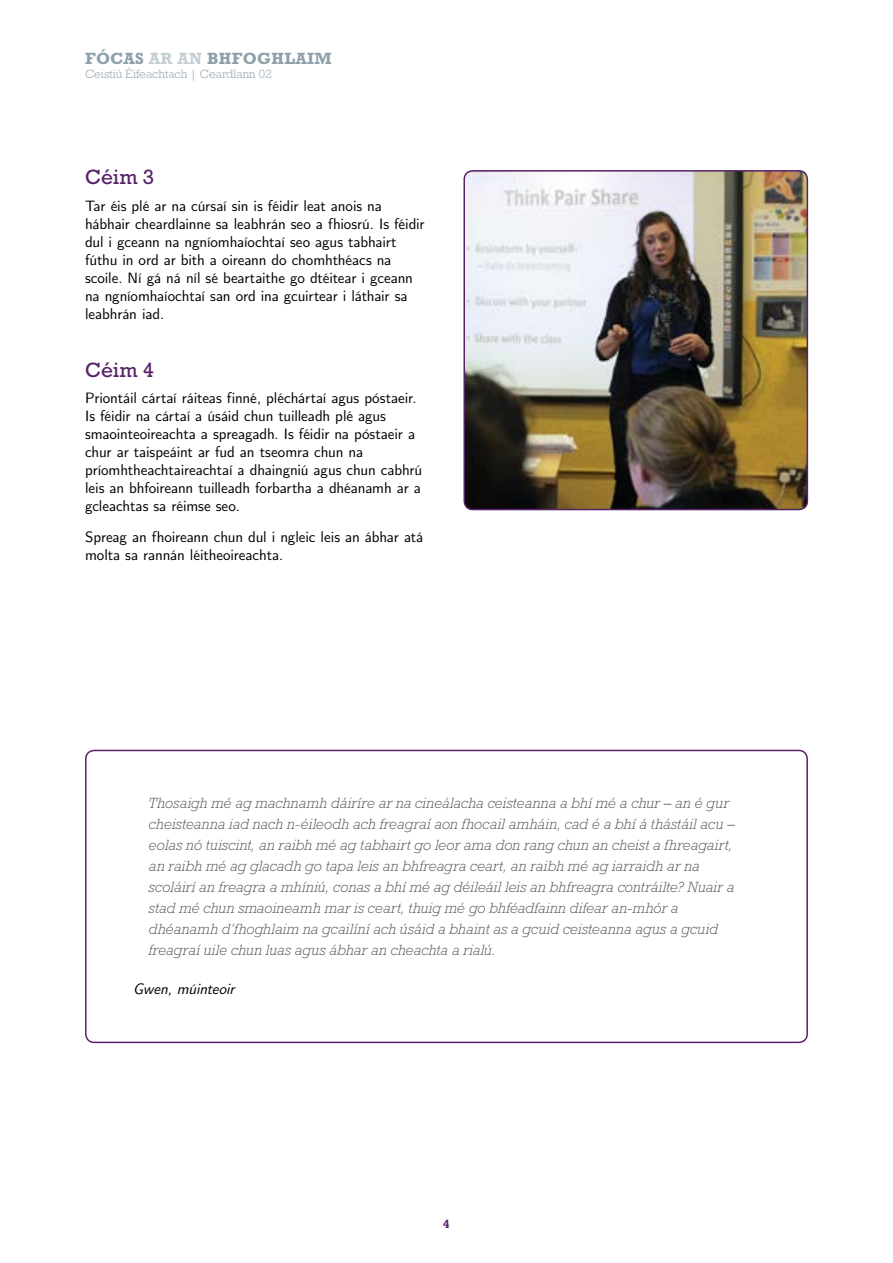
<style>
.page{position:relative;width:893px;height:1263px;background:#fff}
.page>*{position:absolute;margin:0;border:0;box-sizing:border-box;transform-origin:0 0}
.t1{font:21px "Rockwell Std";letter-spacing:.005em;color:#562268}
.t2{font:700 16.5px "Rockwell Std";letter-spacing:.02em;color:#8ea0aa}
.t3{font:15px/18px "CMU Sans Serif";letter-spacing:-.01em;color:#000}
.t4{font:italic 300 15px/21px "Rockwell Std";letter-spacing:.005em;color:#58595b}
.t5{font:italic 15px "CMU Sans Serif";letter-spacing:-.015em;color:#000}
.t6{font:300 12.15px "Rockwell Std";letter-spacing:.005em;color:#8ea0aa}
.t7{font:700 12px "Rockwell Std";color:#562268}
.s1{color:#c4cfd5}
</style>
<div class="page">
<img style="left:466px;top:171px;width:341px;height:338px">
<div style="left:463px;top:170px;width:345px;height:340px;border:2px solid #562268;border-radius:9px"></div>
<div style="left:85px;top:750px;width:723px;height:293px;border:2px solid #562268;border-radius:9px"></div>
<p class="t2" style="left:85px;top:48px;width:248px">FÓCAS <span class="s1">AR AN</span> BHFOGHLAIM</p>
<p class="t6" style="left:85px;top:67px;width:188px">Ceistiú Éifeachtach | Ceardlann 02</p>
<h1 class="t1" style="left:85px;top:165px;width:71px">Céim 3</h1>
<p class="t3" style="left:85px;top:197px;width:341px">Tar éis plé ar na cúrsaí sin is féidir leat anois na hábhair cheardlainne sa leabhrán seo a fhiosrú. Is féidir dul i gceann na ngníomhaíochtaí seo agus tabhairt fúthu in ord ar bith a oireann do chomhthéacs na scoile. Ní gá ná níl sé beartaithe go dtéitear i gceann na ngníomhaíochtaí san ord ina gcuirtear i láthair sa leabhrán iad.</p>
<h1 class="t1" style="left:85px;top:358px;width:71px">Céim 4</h1>
<p class="t3" style="left:85px;top:390px;width:339px">Priontáil cártaí ráiteas finné, pléchártaí agus póstaeir.<br>Is féidir na cártaí a úsáid chun tuilleadh plé agus smaointeoireachta a spreagadh. Is féidir na póstaeir a chur ar taispeáint ar fud an tseomra chun na príomhtheachtaireachtaí a dhaingniú agus chun cabhrú leis an bhfoireann tuilleadh forbartha a dhéanamh ar a gcleachtas sa réimse seo.</p>
<p class="t3" style="left:85px;top:529px;width:340px">Spreag an fhoireann chun dul i ngleic leis an ábhar atá molta sa rannán léitheoireachta.</p>
<p class="t4" style="left:148px;top:792px;width:587px">Thosaigh mé ag machnamh dáiríre ar na cineálacha ceisteanna a bhí mé a chur – an é gur cheisteanna iad nach n-éileodh ach freagraí aon fhocail amháin, cad é a bhí á thástáil acu – eolas nó tuiscint, an raibh mé ag tabhairt go leor ama don rang chun an cheist a fhreagairt, an raibh mé ag glacadh go tapa leis an bhfreagra ceart, an raibh mé ag iarraidh ar na scoláirí an freagra a mhíniú, conas a bhí mé ag déileáil leis an bhfreagra contráilte? Nuair a stad mé chun smaoineamh mar is ceart, thuig mé go bhféadfainn difear an-mhór a dhéanamh d’fhoghlaim na gcailíní ach úsáid a bhaint as a gcuid ceisteanna agus a gcuid freagraí uile chun luas agus ábhar an cheachta a rialú.</p>
<p class="t5" style="left:133px;top:980px;width:103px">Gwen, múinteoir</p>
<p class="t7" style="left:443px;top:1217px;width:8px">4</p>
</div>
